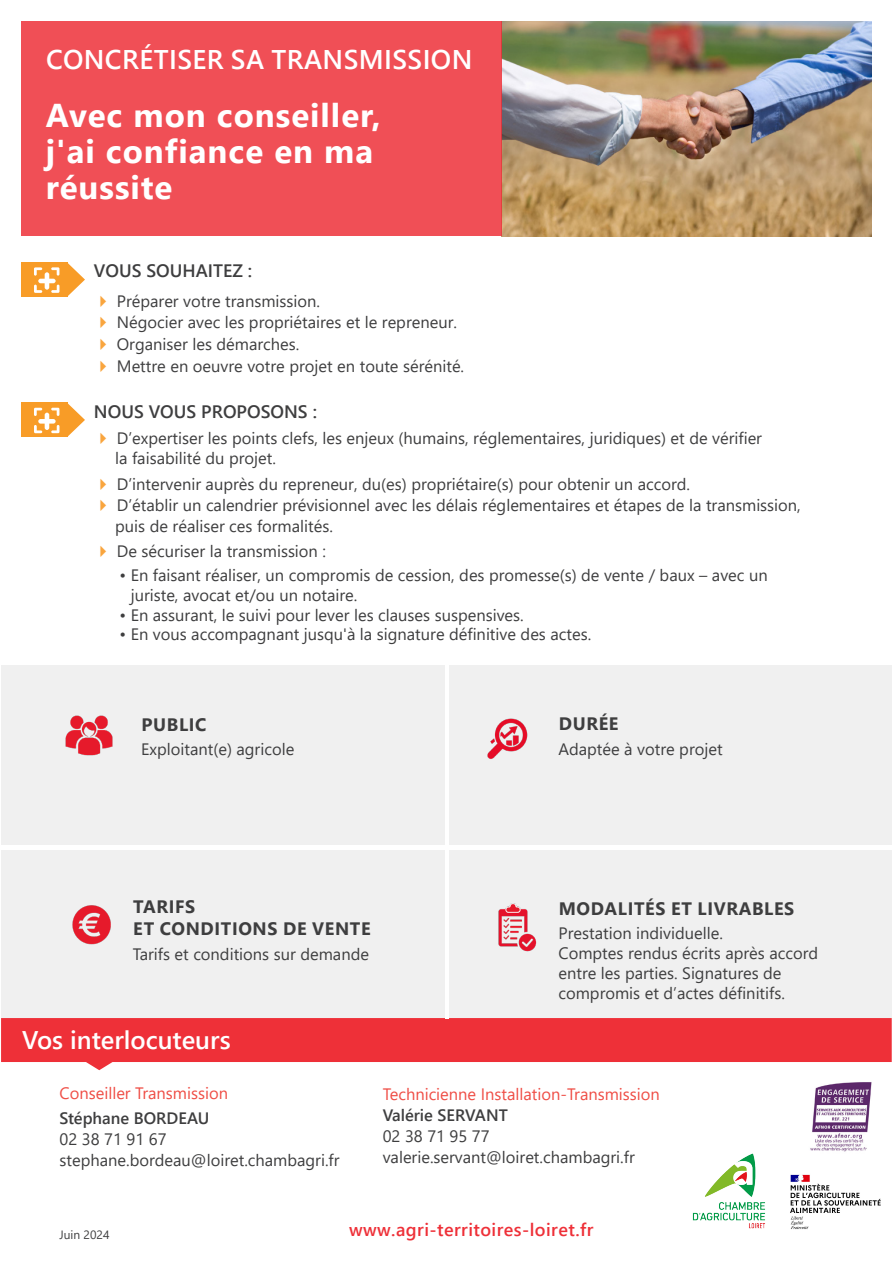
<style>
.page{position:relative;width:893px;height:1263px;background:#fff}
.page>*{position:absolute;margin:0;border:0;box-sizing:border-box;transform-origin:0 0}
.t1{font:700 33px "Segoe UI";letter-spacing:.03em;color:#fff}
.t2{font:600 27px "Segoe UI";letter-spacing:.015em;color:#fff}
.t3{font:600 25.5px "Segoe UI";color:#fff}
.t4{font:700 18px "Segoe UI";letter-spacing:.035em;color:#3e3e3f}
.t5{font:600 18px "Segoe UI";color:#3e3e3f}
.t6{font:600 18px "Segoe UI";letter-spacing:.025em;color:#ee3038}
.t7{font:16.5px/19.8px "Segoe UI";color:#3e3e3f}
.t8{font:16.5px/25.2px "Segoe UI";color:#ef4e46}
.t9{font:600 16.5px "Segoe UI";color:#3e3e3f}
.t10{font:12px "Segoe UI";color:#3e3e3f}
.s1{color:#f9a53e}
.s2{font-weight:600;color:#3e3e3f}
</style>
<div class="page">
<img style="left:502px;top:21px;width:369px;height:215px">
<div style="left:21px;top:21px;width:481px;height:215px;background:#f04f56"></div>
<svg style="left:1px;top:1018px;width:891px;height:52px;fill:#ee3038"></svg>
<img style="left:692px;top:1153px;width:73px;height:76px">
<div style="left:21px;top:403px;width:46px;height:34px;background:#f89c27"></div>
<svg style="left:67px;top:403px;width:18px;height:34px"></svg>
<svg style="left:34px;top:408px;width:25px;height:25px"></svg>
<div style="left:21px;top:263px;width:46px;height:34px;background:#f89c27"></div>
<svg style="left:67px;top:263px;width:18px;height:34px"></svg>
<svg style="left:34px;top:267px;width:25px;height:26px"></svg>
<div style="left:2px;top:665px;width:890px;height:353px;background:#f0f0f0"></div>
<hr style="left:445px;top:644px;width:4px;height:374px;background:#fff">
<hr style="left:0;top:846px;width:893px;height:4px;background:#fff">
<img style="left:65px;top:715px;width:48px;height:41px">
<img style="left:487px;top:718px;width:41px;height:41px">
<img style="left:72px;top:905px;width:39px;height:40px">
<img style="left:498px;top:903px;width:39px;height:49px">
<img style="left:790px;top:1174px;width:91px;height:55px">
<img style="left:810px;top:1082px;width:62px;height:70px">
<p class="t2" style="left:46px;top:34px;width:428px">CONCRÉTISER SA TRANSMISSION</p>
<p class="t1" style="left:46px;top:84px;width:336px">Avec mon conseiller,</p>
<p class="t1" style="left:46px;top:120px;width:329px">j'ai confiance en ma</p>
<p class="t1" style="left:46px;top:156px;width:128px">réussite</p>
<p class="t5" style="left:94px;top:253px;width:160px">VOUS SOUHAITEZ :</p>
<p class="t7" style="left:94px;top:290px;width:228px"><span class="s1">✔</span> Préparer votre transmission.</p>
<p class="t7" style="left:94px;top:311px;width:365px"><span class="s1">✔</span> Négocier avec les propriétaires et le repreneur.</p>
<p class="t7" style="left:94px;top:333px;width:207px"><span class="s1">✔</span> Organiser les démarches.</p>
<p class="t7" style="left:94px;top:354px;width:372px"><span class="s1">✔</span> Mettre en oeuvre votre projet en toute sérénité.</p>
<p class="t5" style="left:94px;top:395px;width:225px">NOUS VOUS PROPOSONS :</p>
<p class="t7" style="left:115px;top:427px;width:648px;text-indent:-21px"><span class="s1">✔</span> D’expertiser les points clefs, les enjeux (humains, réglementaires, juridiques) et de vérifier la faisabilité du projet.</p>
<p class="t7" style="left:94px;top:472px;width:598px"><span class="s1">✔</span> D’intervenir auprès du repreneur, du(es) propriétaire(s) pour obtenir un accord.</p>
<p class="t7" style="left:115px;top:494px;width:687px;line-height:20.2px;text-indent:-21px"><span class="s1">✔</span> D’établir un calendrier prévisionnel avec les délais réglementaires et étapes de la transmission, puis de réaliser ces formalités.</p>
<p class="t7" style="left:94px;top:540px;width:234px"><span class="s1">✔</span> De sécuriser la transmission :</p>
<p class="t7" style="left:131px;top:564px;width:638px;text-indent:-11px">• En faisant réaliser, un compromis de cession, des promesse(s) de vente / baux – avec un juriste, avocat et/ou un notaire.</p>
<p class="t7" style="left:119px;top:603px;width:406px">• En assurant, le suivi pour lever les clauses suspensives.</p>
<p class="t7" style="left:119px;top:623px;width:473px">• En vous accompagnant jusqu'à la signature définitive des actes.</p>
<p class="t4" style="left:141px;top:707px;width:66px">PUBLIC</p>
<p class="t7" style="left:141px;top:738px;width:155px">Exploitant(e) agricole</p>
<p class="t4" style="left:559px;top:707px;width:61px">DURÉE</p>
<p class="t7" style="left:558px;top:737px;width:166px">Adaptée à votre projet</p>
<p class="t4" style="left:133px;top:890px;width:63px">TARIFS</p>
<p class="t4" style="left:133px;top:911px;width:239px">ET CONDITIONS DE VENTE</p>
<p class="t7" style="left:133px;top:943px;width:238px">Tarifs et conditions sur demande</p>
<p class="t3" style="left:22px;top:1015px;width:210px">Vos interlocuteurs</p>
<p class="t8" style="left:60px;top:1079px;width:170px">Conseiller Transmission<br><span class="s2">Stéphane BORDEAU</span></p>
<p class="t7" style="left:60px;top:1127px;width:281px;line-height:21px">02 38 71 91 67 stephane.bordeau@loiret.chambagri.fr</p>
<p class="t4" style="left:559px;top:892px;width:237px">MODALITÉS ET LIVRABLES</p>
<p class="t7" style="left:558px;top:922px;width:166px">Prestation individuelle.</p>
<p class="t7" style="left:558px;top:942px;width:261px">Comptes rendus écrits après accord entre les parties. Signatures de compromis et d’actes définitifs.</p>
<p class="t8" style="left:383px;top:1080px;width:279px">Technicienne Installation-Transmission</p>
<p class="t9" style="left:383px;top:1100px;width:127px">Valérie SERVANT</p>
<p class="t7" style="left:383px;top:1125px;width:109px">02 38 71 95 77</p>
<p class="t7" style="left:383px;top:1146px;width:254px">valerie.servant@loiret.chambagri.fr</p>
<p class="t10" style="left:60px;top:1223px;width:51px">Juin 2024</p>
<p class="t6" style="left:349px;top:1212px;width:246px">www.agri-territoires-loiret.fr</p>
</div>
